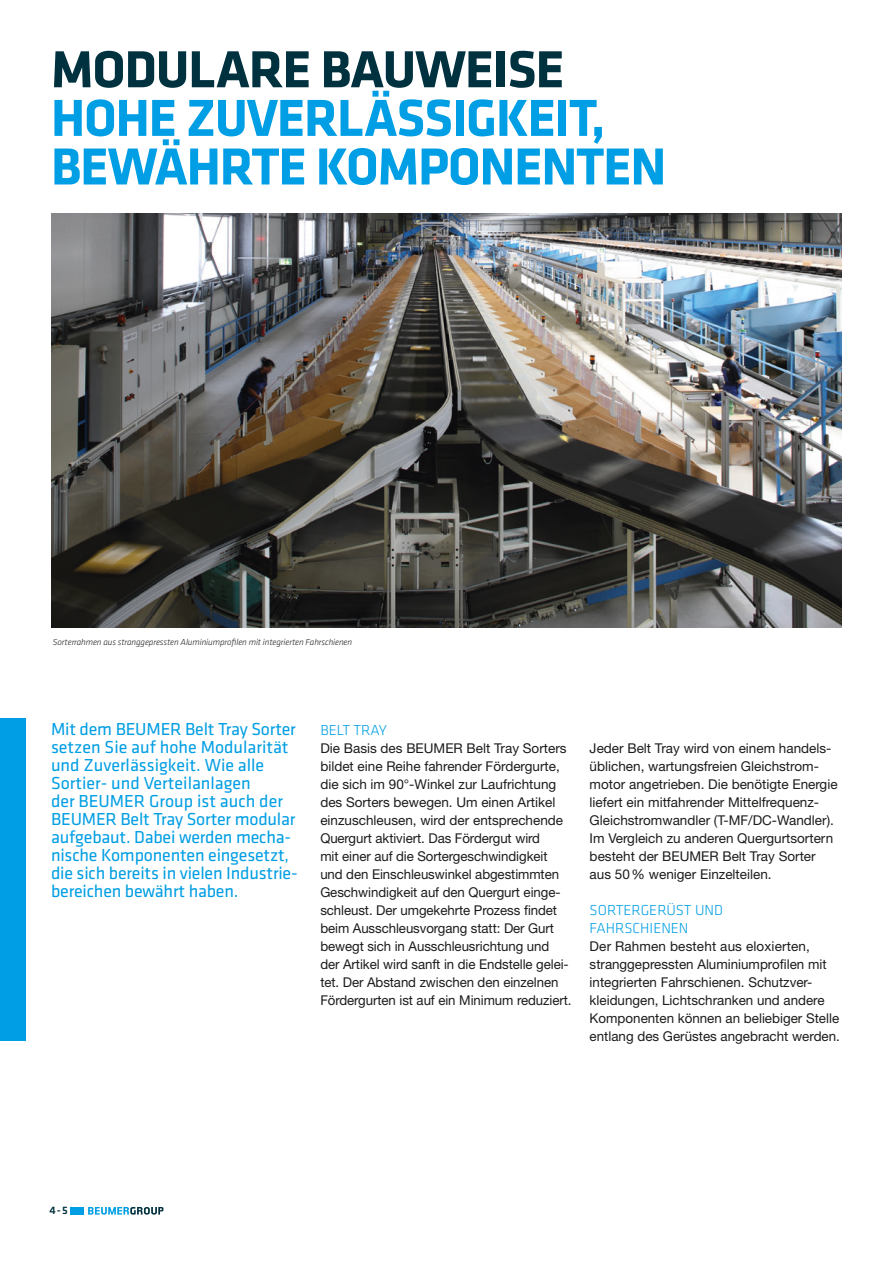
<style>
.page{position:relative;width:893px;height:1263px;background:#fff}
.page>*{position:absolute;margin:0;border:0;box-sizing:border-box;transform-origin:0 0}
.t1{font:700 54px/48.6px "Klavika Basic";letter-spacing:-.02em;color:#009ee4}
.t2{font:700 54px "Klavika Basic";letter-spacing:-.02em;color:#00313f}
.t3{font:18px/18px "Klavika Basic";letter-spacing:-.01em;color:#009ee4}
.t4{font:300 15px/18px "Klavika Basic";color:#009ee4}
.t5{font:13.5px/18px "Helvetica Neue LT Std";color:#1c1c1b}
.t6{font:500 11.25px "Klavika Basic";color:#00313f}
.t7{font:italic 300 9px "Klavika Basic";letter-spacing:-.01em;color:#1c1c1b}
</style>
<div class="page">
<div style="left:0;top:718px;width:26px;height:322px;background:#009ee4"></div>
<svg style="left:88px;top:1207px;width:75px;height:7px"></svg>
<div style="left:71px;top:1207px;width:13px;height:7px;background:#009ee4"></div>
<img style="left:51px;top:213px;width:791px;height:414px">
<h1 class="t2" style="left:51px;top:30px;width:515px">MODULARE BAUWEISE</h1>
<h1 class="t1" style="left:51px;top:91px;width:617px">HOHE ZUVERLÄSSIGKEIT,<br>BEWÄHRTE KOMPONENTEN</h1>
<p class="t7" style="left:53px;top:637px;width:301px">Sorterrahmen aus stranggepressten Aluminiumprofilen mit integrierten Fahrschienen</p>
<p class="t3" style="left:51px;top:719px;width:248px">Mit dem BEUMER Belt Tray Sorter setzen Sie auf hohe Modularität und Zuverlässigkeit. Wie alle<br>Sortier- und Verteilanlagen<br>der BEUMER Group ist auch der<br>BEUMER Belt Tray Sorter modular aufgebaut. Dabei werden mecha&shy;nische Komponenten eingesetzt, die sich bereits in vielen Industrie&shy;bereichen bewährt haben.</p>
<p class="t4" style="left:320px;top:721px;width:68px">BELT TRAY</p>
<p class="t5" style="left:320px;top:739px;width:253px">Die Basis des BEUMER Belt Tray Sorters bildet eine Reihe fahrender Fördergurte, die sich im 90°-Winkel zur Laufrichtung des Sorters bewegen. Um einen Artikel einzuschleusen, wird der entsprechende Quergurt aktiviert. Das Fördergut wird<br>mit einer auf die Sortergeschwindigkeit und den Einschleuswinkel abgestimmten Geschwindigkeit auf den Quergurt einge&shy;schleust. Der umgekehrte Prozess findet beim Ausschleusvorgang statt: Der Gurt bewegt sich in Ausschleusrichtung und der Artikel wird sanft in die Endstelle gelei&shy;tet. Der Abstand zwischen den einzelnen Fördergurten ist auf ein Minimum reduziert.</p>
<p class="t5" style="left:590px;top:739px;width:249px">Jeder Belt Tray wird von einem handels&shy;üblichen, wartungsfreien Gleichstrom&shy;motor angetrieben. Die benötigte Energie liefert ein mitfahrender Mittelfrequenz-Gleichstromwandler (T-MF/DC-Wandler).<br>Im Vergleich zu anderen Quergurtsortern besteht der BEUMER Belt Tray Sorter aus 50% weniger Einzelteilen.</p>
<p class="t4" style="left:590px;top:901px;width:135px">SORTERGERÜST UND<br>FAHRSCHIENEN</p>
<p class="t5" style="left:590px;top:937px;width:252px">Der Rahmen besteht aus eloxierten, stranggepressten Aluminiumprofilen mit integrierten Fahrschienen. Schutzver&shy;kleidungen, Lichtschranken und andere Komponenten können an beliebiger Stelle entlang des Gerüstes angebracht werden.</p>
<p class="t6" style="left:50px;top:1203px;width:20px">4-5</p>
</div>
